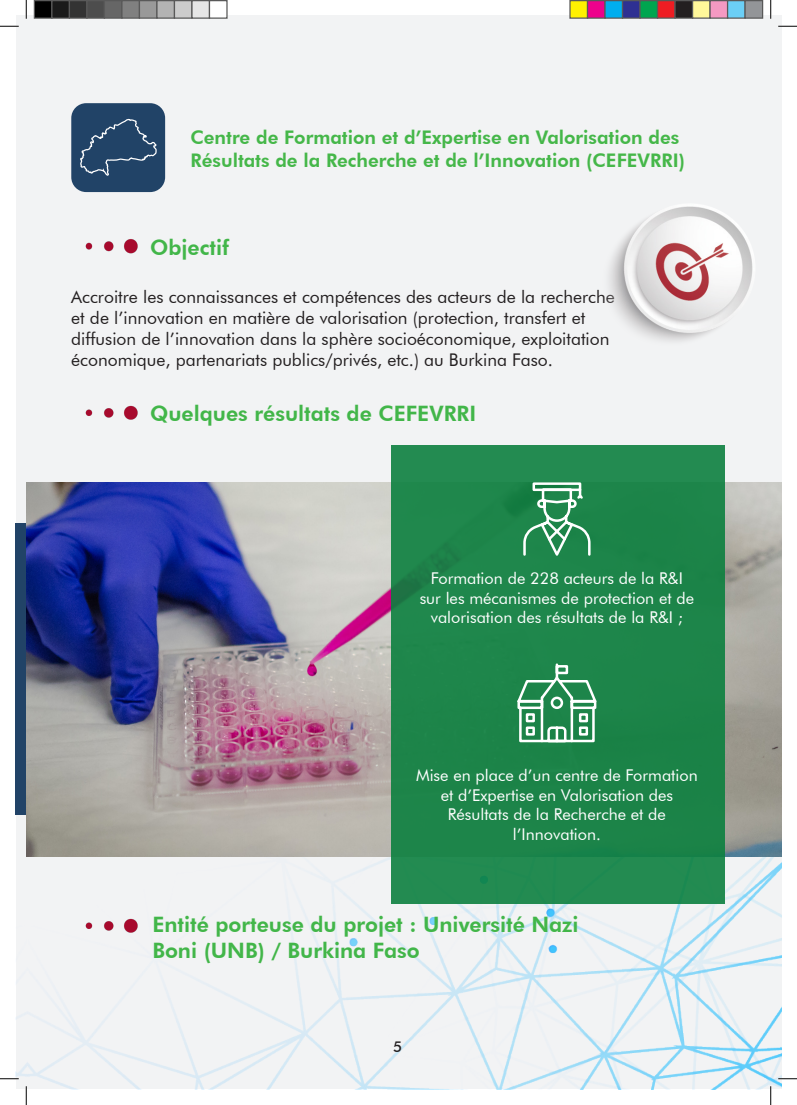
<style>
.page{position:relative;width:797px;height:1105px;background:#fff}
.page>*{position:absolute;margin:0;border:0;box-sizing:border-box;transform-origin:0 0}
.t1{font:800 21.25px/25.5px "Futura BT";color:#42b649}
.t2{font:800 18.75px/22.5px "Futura BT";color:#45b749}
.t3{font:17.5px/21px "Futura BT";color:#231f20}
.t4{font:16.25px/19.5px "Futura BT";color:#fff;text-align:center}
.t5{font:500 15px "Futura BT";color:#231f20}
</style>
<div class="page">
<div style="left:16px;top:16px;width:765px;height:1073px;background:#f2f3f4"></div>
<img style="left:16px;top:814px;width:10px;height:266px">
<img style="left:26px;top:857px;width:755px;height:232px">
<img style="left:26px;top:482px;width:755px;height:375px">
<div style="left:16px;top:523px;width:10px;height:291px;background:#214367"></div>
<div style="left:71px;top:103px;width:94px;height:89px;background:#214367;border-radius:15px"></div>
<img style="left:85px;top:239px;width:53px;height:15px">
<img style="left:85px;top:405px;width:53px;height:15px">
<img style="left:80px;top:916px;width:64px;height:25px">
<img style="left:609px;top:204px;width:145px;height:137px">
<div style="left:391px;top:445px;width:334px;height:458px;background:#1d854a"></div>
<svg style="left:522px;top:482px;width:69px;height:74px"></svg>
<svg style="left:517px;top:663px;width:80px;height:80px"></svg>
<svg style="left:80px;top:118px;width:77px;height:58px"></svg>
<svg style="left:0;top:25px;width:19px;height:2px"></svg>
<svg style="left:778px;top:25px;width:19px;height:2px"></svg>
<svg style="left:0;top:1078px;width:19px;height:1px"></svg>
<svg style="left:778px;top:1078px;width:19px;height:1px"></svg>
<svg style="left:25px;top:0;width:2px;height:19px"></svg>
<svg style="left:25px;top:1086px;width:2px;height:19px"></svg>
<svg style="left:770px;top:0;width:1px;height:19px"></svg>
<svg style="left:770px;top:1086px;width:1px;height:19px"></svg>
<div style="left:34px;top:1px;width:18px;height:17px;background:#000"></div>
<div style="left:34px;top:0;width:18px;height:19px;border:1px solid #595959"></div>
<div style="left:52px;top:1px;width:17px;height:17px;background:#1a1a1a"></div>
<div style="left:51px;top:0;width:19px;height:19px;border:1px solid #595959"></div>
<div style="left:69px;top:1px;width:18px;height:17px;background:#333"></div>
<div style="left:69px;top:0;width:19px;height:19px;border:1px solid #595959"></div>
<div style="left:87px;top:1px;width:17px;height:17px;background:#4d4d4d"></div>
<div style="left:86px;top:0;width:19px;height:19px;border:1px solid #595959"></div>
<div style="left:104px;top:1px;width:18px;height:17px;background:#666"></div>
<div style="left:104px;top:0;width:18px;height:19px;border:1px solid #595959"></div>
<div style="left:122px;top:1px;width:17px;height:17px;background:#808080"></div>
<div style="left:121px;top:0;width:19px;height:19px;border:1px solid #595959"></div>
<div style="left:139px;top:1px;width:18px;height:17px;background:#999"></div>
<div style="left:139px;top:0;width:19px;height:19px;border:1px solid #595959"></div>
<div style="left:157px;top:1px;width:17px;height:17px;background:#b3b3b3"></div>
<div style="left:156px;top:0;width:19px;height:19px;border:1px solid #595959"></div>
<div style="left:174px;top:1px;width:18px;height:17px;background:#ccc"></div>
<div style="left:174px;top:0;width:18px;height:19px;border:1px solid #595959"></div>
<div style="left:192px;top:1px;width:17px;height:17px;background:#e6e6e6"></div>
<div style="left:191px;top:0;width:19px;height:19px;border:1px solid #595959"></div>
<div style="left:209px;top:1px;width:18px;height:17px;background:#fff"></div>
<div style="left:209px;top:0;width:19px;height:19px;border:1px solid #595959"></div>
<div style="left:570px;top:1px;width:17px;height:17px;background:#fff101"></div>
<div style="left:569px;top:0;width:19px;height:19px;border:1px solid #595959"></div>
<div style="left:587px;top:1px;width:18px;height:17px;background:#ed028c"></div>
<div style="left:587px;top:0;width:18px;height:19px;border:1px solid #595959"></div>
<div style="left:605px;top:1px;width:17px;height:17px;background:#00aeef"></div>
<div style="left:604px;top:0;width:19px;height:19px;border:1px solid #595959"></div>
<div style="left:622px;top:1px;width:18px;height:17px;background:#2e3092"></div>
<div style="left:622px;top:0;width:18px;height:19px;border:1px solid #595959"></div>
<div style="left:640px;top:1px;width:17px;height:17px;background:#00a54f"></div>
<div style="left:639px;top:0;width:19px;height:19px;border:1px solid #595959"></div>
<div style="left:657px;top:1px;width:18px;height:17px;background:#ee1d23"></div>
<div style="left:657px;top:0;width:18px;height:19px;border:1px solid #595959"></div>
<div style="left:675px;top:1px;width:17px;height:17px;background:#231f20"></div>
<div style="left:674px;top:0;width:19px;height:19px;border:1px solid #595959"></div>
<div style="left:692px;top:1px;width:18px;height:17px;background:#fff79a"></div>
<div style="left:692px;top:0;width:18px;height:19px;border:1px solid #595959"></div>
<div style="left:710px;top:1px;width:17px;height:17px;background:#f499c2"></div>
<div style="left:709px;top:0;width:19px;height:19px;border:1px solid #595959"></div>
<div style="left:727px;top:1px;width:18px;height:17px;background:#6bcff6"></div>
<div style="left:727px;top:0;width:18px;height:19px;border:1px solid #595959"></div>
<div style="left:745px;top:1px;width:17px;height:17px;background:#939598"></div>
<div style="left:744px;top:0;width:19px;height:19px;border:1px solid #595959"></div>
<p class="t2" style="left:190px;top:126px;width:496px">Centre de Formation et d’Expertise en Valorisation des<br>Résultats de la Recherche et de l’Innovation (CEFEVRRI)</p>
<p class="t1" style="left:150px;top:235px;width:81px">Objectif</p>
<p class="t3" style="left:71px;top:286px;width:545px">Accroitre les connaissances et compétences des acteurs de la recherche et de l’innovation en matière de valorisation (protection, transfert et diffusion de l’innovation dans la sphère socioéconomique, exploitation économique, partenariats publics/privés, etc.) au Burkina Faso.</p>
<p class="t1" style="left:150px;top:401px;width:327px">Quelques résultats de CEFEVRRI</p>
<p class="t4" style="left:419px;top:569px;width:276px">Formation de 228 acteurs de la R&amp;I sur les mécanismes de protection et de valorisation des résultats de la R&amp;I ;</p>
<p class="t4" style="left:416px;top:766px;width:283px">Mise en place d’un centre de Formation et d’Expertise en Valorisation des<br>Résultats de la Recherche et de l’Innovation.</p>
<p class="t1" style="left:152px;top:911px;width:427px">Entité porteuse du projet : Université Nazi<br>Boni (UNB) / Burkina Faso</p>
<p class="t5" style="left:393px;top:1037px;width:11px">5</p>
</div>
